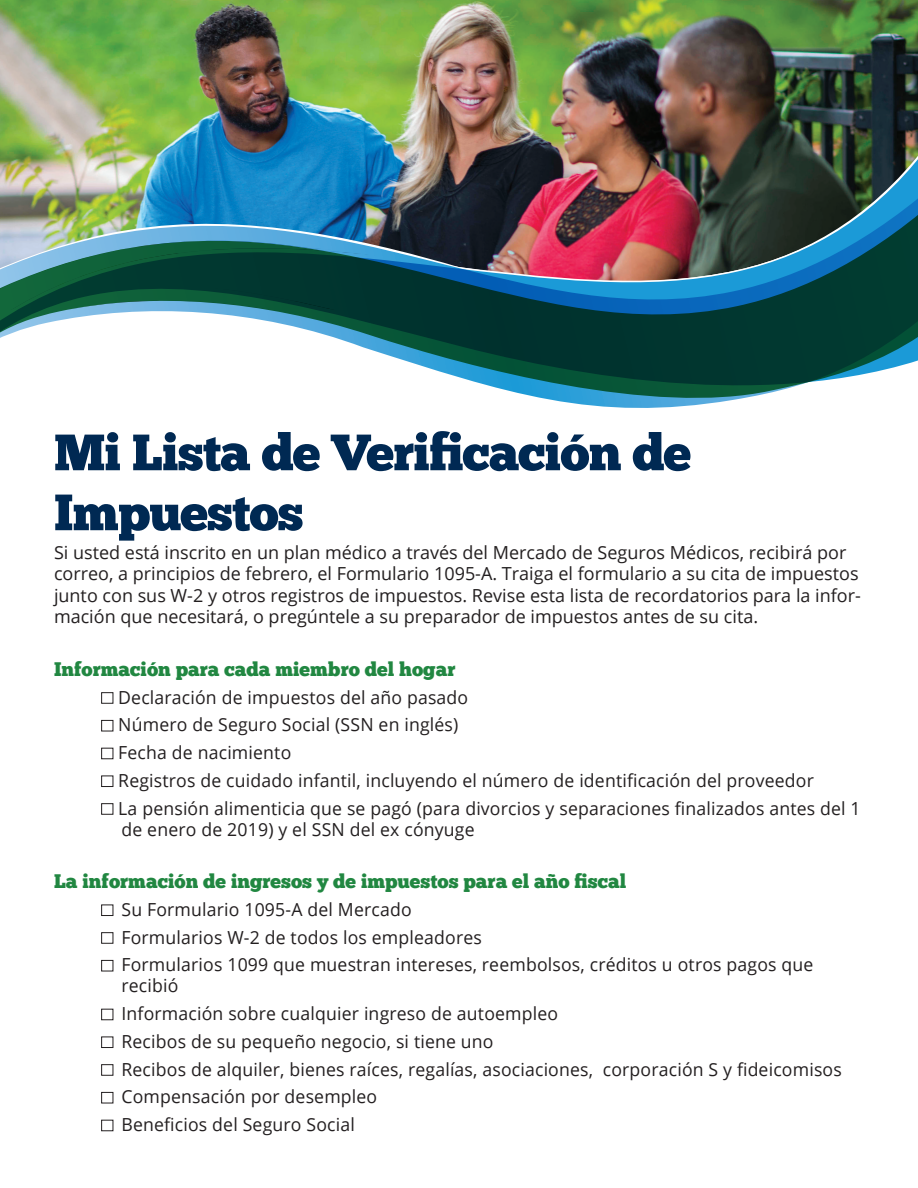
<style>
.page{position:relative;width:918px;height:1188px;background:#fff}
.page>*{position:absolute;margin:0;border:0;box-sizing:border-box;transform-origin:0 0}
.t1{font:51px/60px "Chunk Five Ex";letter-spacing:-.02em;color:#002953}
.t2{font:19.5px "Chunk Five Ex";color:#218741}
.checklist{font:18px/21.6px "Open Sans";letter-spacing:.01em;color:#231f20}
</style>
<div class="page">
<img style="left:0;top:0;width:918px;height:147px">
<div style="left:101px;top:692px;width:12px;height:12px;border:1px solid #231f20"></div>
<div style="left:101px;top:720px;width:12px;height:11px;border:1px solid #231f20"></div>
<div style="left:101px;top:748px;width:12px;height:11px;border:1px solid #231f20"></div>
<div style="left:101px;top:776px;width:12px;height:11px;border:1px solid #231f20"></div>
<div style="left:101px;top:803px;width:12px;height:12px;border:1px solid #231f20"></div>
<div style="left:101px;top:905px;width:12px;height:11px;border:1px solid #231f20"></div>
<div style="left:101px;top:932px;width:12px;height:12px;border:1px solid #231f20"></div>
<div style="left:101px;top:960px;width:12px;height:11px;border:1px solid #231f20"></div>
<div style="left:101px;top:1009px;width:12px;height:11px;border:1px solid #231f20"></div>
<div style="left:101px;top:1037px;width:12px;height:11px;border:1px solid #231f20"></div>
<div style="left:101px;top:1064px;width:12px;height:12px;border:1px solid #231f20"></div>
<div style="left:101px;top:1092px;width:12px;height:11px;border:1px solid #231f20"></div>
<div style="left:101px;top:1120px;width:12px;height:11px;border:1px solid #231f20"></div>
<svg style="left:542px;top:398px;width:202px;height:10px"></svg>
<svg style="left:487px;top:385px;width:312px;height:13px"></svg>
<img style="left:0;top:147px;width:918px;height:238px">
<h1 class="t1" style="left:54px;top:421px;width:639px">Mi Lista de Verificación de<br>Impuestos</h1>
<p class="checklist" style="left:54px;top:541px;width:808px">Si usted está inscrito en un plan médico a través del Mercado de Seguros Médicos, recibirá por correo, a principios de febrero, el Formulario 1095-A. Traiga el formulario a su cita de impuestos junto con sus W-2 y otros registros de impuestos. Revise esta lista de recordatorios para la infor&shy;mación que necesitará, o pregúntele a su preparador de impuestos antes de su cita.</p>
<h2 class="t2" style="left:54px;top:654px;width:403px">Información para cada miembro del hogar</h2>
<p class="checklist" style="left:118px;top:686px;width:352px">Declaración de impuestos del año pasado</p>
<p class="checklist" style="left:118px;top:714px;width:342px">Número de Seguro Social (SSN en inglés)</p>
<p class="checklist" style="left:118px;top:741px;width:175px">Fecha de nacimiento</p>
<p class="checklist" style="left:118px;top:769px;width:697px">Registros de cuidado infantil, incluyendo el número de identificación del proveedor</p>
<p class="checklist" style="left:118px;top:797px;width:744px;line-height:21px">La pensión alimenticia que se pagó (para divorcios y separaciones finalizados antes del 1 de enero de 2019) y el SSN del ex cónyuge</p>
<h2 class="t2" style="left:54px;top:867px;width:574px">La información de ingresos y de impuestos para el año fiscal</h2>
<p class="checklist" style="left:122px;top:898px;width:292px">Su Formulario 1095-A del Mercado</p>
<p class="checklist" style="left:122px;top:926px;width:362px">Formularios W-2 de todos los empleadores</p>
<p class="checklist" style="left:122px;top:954px;width:693px;line-height:21px">Formularios 1099 que muestran intereses, reembolsos, créditos u otros pagos que recibió</p>
<p class="checklist" style="left:122px;top:1002px;width:438px">Información sobre cualquier ingreso de autoempleo</p>
<p class="checklist" style="left:122px;top:1030px;width:374px">Recibos de su pequeño negocio, si tiene uno</p>
<p class="checklist" style="left:122px;top:1058px;width:722px">Recibos de alquiler, bienes raíces, regalías, asociaciones, corporación S y fideicomisos</p>
<p class="checklist" style="left:122px;top:1086px;width:257px">Compensación por desempleo</p>
<p class="checklist" style="left:122px;top:1113px;width:235px">Beneficios del Seguro Social</p>
</div>
